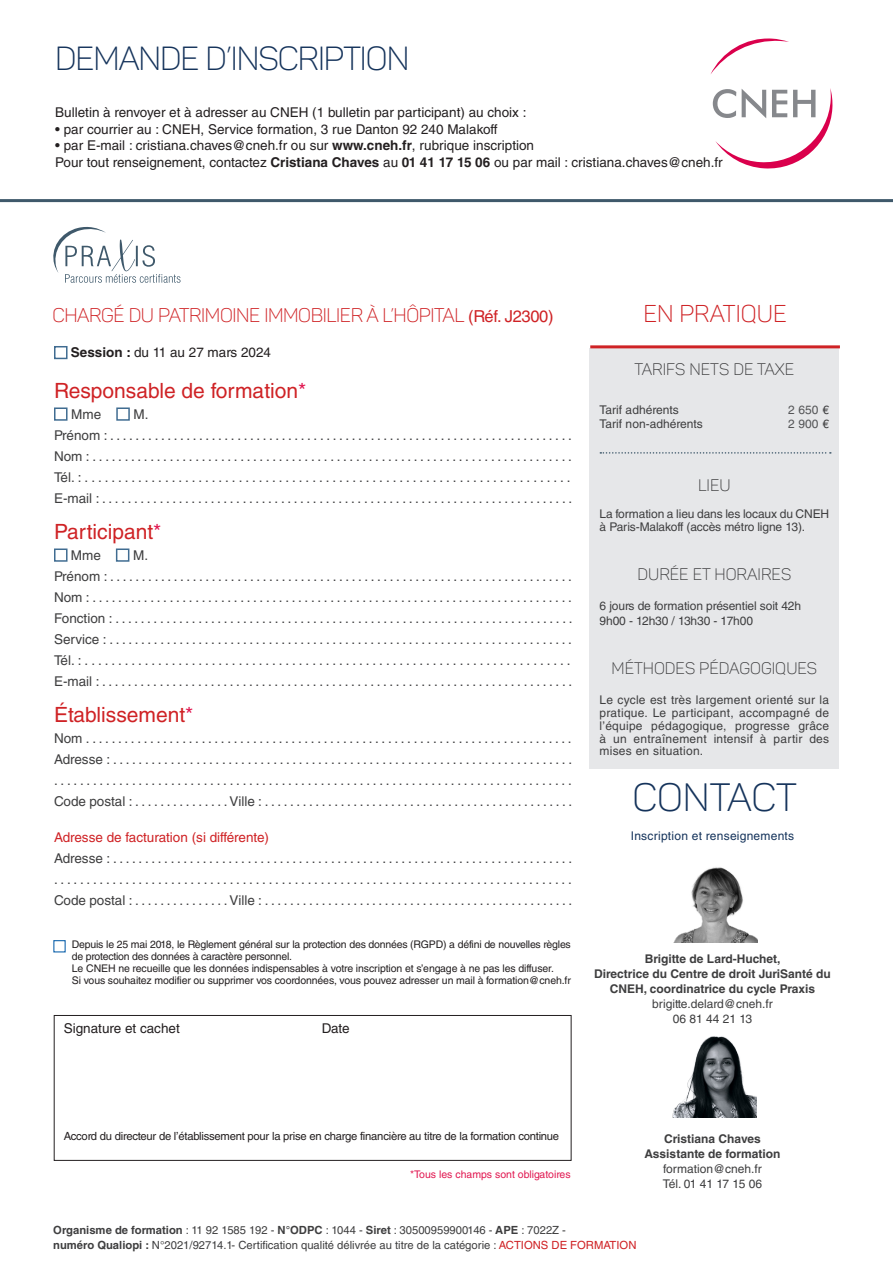
<style>
.page{position:relative;width:893px;height:1263px;background:#fff}
.page>*{position:absolute;margin:0;border:0;box-sizing:border-box;transform-origin:0 0}
.TITRE_SOMMAIRE{font:39px "Panton Light Caps";color:#15335b}
.TITRE_FORMATION{font:33px "Panton Light Caps";letter-spacing:-.03em;color:#15335b}
.REFERENCES{font:24px "Panton Light Caps";color:#cf2225}
.t1{font:21px "Helvetica LT Std";color:#cf2225}
.t2{font:19.5px "Panton Light Caps";letter-spacing:-.02em;color:#cf2225}
.PUBLIC{font:16.5px "Panton Light Caps";color:#3e3e3f}
.t3{font:13.5px "Helvetica LT Std";color:#3e3e3f}
.t4{font:13.5px "Helvetica LT Std";color:#231f20}
.t5{font:13.5px "Helvetica LT Std";color:#cf2225}
.PUBLIC-2{font:12px/12.8px "Helvetica LT Std";letter-spacing:-.01em;color:#3e3e3f}
.CONTACT{font:700 12px/15px "Helvetica LT Std";color:#3e3e3f;text-align:center}
.CONTACT-2{font:12px "Helvetica LT Std";color:#3e3e3f}
.DUREE_SESSION_PRIX{font:12px "Helvetica LT Std";color:#3e3e3f}
.CONTACT-3{font:12px "Helvetica LT Std";letter-spacing:.02em;color:#15335b}
.CONTACT-4{font:12px "Helvetica LT Std";letter-spacing:-.04em;color:#3e3e3f}
.DUREE_SESSION_PRIX-2{font:12px "Helvetica LT Std";color:#545557}
.Style_de_paragraphe_1{font:11.25px "Helvetica LT Std";color:#3e3e3f}
.t6{font:11.25px "Helvetica LT Std";letter-spacing:-.02em;color:#231f20}
.t7{font:10.5px/12px "Helvetica LT Std";letter-spacing:-.01em;color:#231f20}
.t8{font:10.5px "Helvetica LT Std";color:#e11851}
.s1{font-weight:700}
.s2{font-family:"Helvetica LT Std";font-size:16.5px}
.s3{color:#e11851}
.s4{color:#3e3e3f}
.s5{color:#cf2225}
</style>
<div class="page">
<div style="left:589px;top:348px;width:250px;height:421px;background:#e6e7e9"></div>
<div style="left:54px;top:346px;width:14px;height:13px;border:2px solid #406c91"></div>
<div style="left:54px;top:407px;width:14px;height:14px;border:2px solid #406c91"></div>
<div style="left:116px;top:407px;width:14px;height:14px;border:2px solid #406c91"></div>
<div style="left:54px;top:548px;width:14px;height:14px;border:2px solid #406c91"></div>
<div style="left:116px;top:548px;width:13px;height:14px;border:2px solid #406c91"></div>
<svg style="left:600px;top:452px;width:231px;height:2px"></svg>
<hr style="left:590px;top:345px;width:250px;height:3px;background:#cf2225">
<svg style="left:53px;top:226px;width:128px;height:57px"></svg>
<hr style="left:0;top:199px;width:893px;height:3px;background:#3f596b">
<svg style="left:710px;top:38px;width:79px;height:36px"></svg>
<svg style="left:713px;top:88px;width:120px;height:81px"></svg>
<div style="left:54px;top:1015px;width:517px;height:145px;border:1px solid #231f20"></div>
<div style="left:53px;top:940px;width:13px;height:12px;background:#fff;border:1px solid #1667ae"></div>
<img style="left:672px;top:1036px;width:85px;height:82px">
<img style="left:673px;top:867px;width:85px;height:76px">
<p class="TITRE_FORMATION" style="left:55px;top:38px;width:356px">DEMANDE D’INSCRIPTION</p>
<p class="t4" style="left:55px;top:105px;width:473px">Bulletin à renvoyer et à adresser au CNEH (1 bulletin par participant) au choix :</p>
<p class="t4" style="left:55px;top:121px;width:444px">• par courrier au : CNEH, Service formation, 3 rue Danton 92 240 Malakoff</p>
<p class="t4" style="left:55px;top:138px;width:480px">• par E-mail : cristiana.chaves@cneh.fr ou sur <span class="s1">www.cneh.fr</span>, rubrique inscription</p>
<p class="t4" style="left:55px;top:154px;width:669px">Pour tout renseignement, contactez <span class="s1">Cristiana Chaves</span> au <span class="s1">01 41 17 15 06</span> ou par mail : cristiana.chaves@cneh.fr</p>
<p class="t2" style="left:52px;top:303px;width:503px">CHARGÉ DU PATRIMOINE IMMOBILIER À L’HÔPITAL <span class="s2">(Réf. J2300)</span></p>
<p class="REFERENCES" style="left:643px;top:299px;width:145px">EN PRATIQUE</p>
<p class="t4" style="left:71px;top:344px;width:202px"><span class="s1">Session :</span> du 11 au 27 mars 2024</p>
<p class="t1" style="left:54px;top:378px;width:254px">Responsable de formation<span class="s3">*</span></p>
<p class="t3" style="left:71px;top:406px;width:31px">Mme</p>
<p class="t3" style="left:134px;top:406px;width:16px">M.</p>
<p class="t3" style="left:54px;top:427px;width:519px">Prénom : . . . . . . . . . . . . . . . . . . . . . . . . . . . . . . . . . . . . . . . . . . . . . . . . . . . . . . . . . . . . . . . . . . . . . . . . .</p>
<p class="t3" style="left:54px;top:448px;width:519px">Nom : . . . . . . . . . . . . . . . . . . . . . . . . . . . . . . . . . . . . . . . . . . . . . . . . . . . . . . . . . . . . . . . . . . . . . . . . . . .</p>
<p class="t3" style="left:54px;top:469px;width:518px">Tél. : . . . . . . . . . . . . . . . . . . . . . . . . . . . . . . . . . . . . . . . . . . . . . . . . . . . . . . . . . . . . . . . . . . . . . . . . .</p>
<p class="t3" style="left:54px;top:490px;width:520px">E-mail : . . . . . . . . . . . . . . . . . . . . . . . . . . . . . . . . . . . . . . . . . . . . . . . . . . . . . . . . . . . . . . . . . . . . . . . . . .</p>
<p class="t1" style="left:54px;top:519px;width:109px">Participant<span class="s3">*</span></p>
<p class="t3" style="left:71px;top:547px;width:31px">Mme</p>
<p class="t3" style="left:133px;top:547px;width:16px">M.</p>
<p class="t3" style="left:54px;top:568px;width:519px">Prénom : . . . . . . . . . . . . . . . . . . . . . . . . . . . . . . . . . . . . . . . . . . . . . . . . . . . . . . . . . . . . . . . . . . . . . . . . .</p>
<p class="t3" style="left:54px;top:589px;width:519px">Nom : . . . . . . . . . . . . . . . . . . . . . . . . . . . . . . . . . . . . . . . . . . . . . . . . . . . . . . . . . . . . . . . . . . . . . . . . . . .</p>
<p class="t3" style="left:54px;top:610px;width:520px">Fonction : . . . . . . . . . . . . . . . . . . . . . . . . . . . . . . . . . . . . . . . . . . . . . . . . . . . . . . . . . . . . . . . . . . . . . . . .</p>
<p class="t3" style="left:54px;top:631px;width:519px">Service : . . . . . . . . . . . . . . . . . . . . . . . . . . . . . . . . . . . . . . . . . . . . . . . . . . . . . . . . . . . . . . . . . . . . . . . . .</p>
<p class="t3" style="left:54px;top:652px;width:518px">Tél. : . . . . . . . . . . . . . . . . . . . . . . . . . . . . . . . . . . . . . . . . . . . . . . . . . . . . . . . . . . . . . . . . . . . . . . . . .</p>
<p class="t3" style="left:54px;top:673px;width:520px">E-mail : . . . . . . . . . . . . . . . . . . . . . . . . . . . . . . . . . . . . . . . . . . . . . . . . . . . . . . . . . . . . . . . . . . . . . . . . . .</p>
<p class="t1" style="left:54px;top:702px;width:141px">Établissement<span class="s3">*</span></p>
<p class="t3" style="left:54px;top:730px;width:519px">Nom . . . . . . . . . . . . . . . . . . . . . . . . . . . . . . . . . . . . . . . . . . . . . . . . . . . . . . . . . . . . . . . . . . . . . . . . . . . .</p>
<p class="t3" style="left:54px;top:751px;width:520px">Adresse : . . . . . . . . . . . . . . . . . . . . . . . . . . . . . . . . . . . . . . . . . . . . . . . . . . . . . . . . . . . . . . . . . . . . . . . .</p>
<p class="t3" style="left:54px;top:772px;width:519px">. . . . . . . . . . . . . . . . . . . . . . . . . . . . . . . . . . . . . . . . . . . . . . . . . . . . . . . . . . . . . . . . . . . . . . . . . . . . . . . .</p>
<p class="t3" style="left:54px;top:793px;width:520px">Code postal : . . . . . . . . . . . . . . . Ville : . . . . . . . . . . . . . . . . . . . . . . . . . . . . . . . . . . . . . . . . . . . . . . . . .</p>
<p class="t5" style="left:54px;top:829px;width:217px">Adresse de facturation (si différente)</p>
<p class="t3" style="left:54px;top:850px;width:520px">Adresse : . . . . . . . . . . . . . . . . . . . . . . . . . . . . . . . . . . . . . . . . . . . . . . . . . . . . . . . . . . . . . . . . . . . . . . . .</p>
<p class="t3" style="left:54px;top:871px;width:519px">. . . . . . . . . . . . . . . . . . . . . . . . . . . . . . . . . . . . . . . . . . . . . . . . . . . . . . . . . . . . . . . . . . . . . . . . . . . . . . . .</p>
<p class="t3" style="left:54px;top:892px;width:520px">Code postal : . . . . . . . . . . . . . . . Ville : . . . . . . . . . . . . . . . . . . . . . . . . . . . . . . . . . . . . . . . . . . . . . . . . .</p>
<p class="t7" style="left:72px;top:938px;width:500px">Depuis le 25 mai 2018, le Règlement général sur la protection des données (RGPD) a défini de nouvelles règles de protection des données à caractère personnel.</p>
<p class="t7" style="left:72px;top:962px;width:484px">Le CNEH ne recueille que les données indispensables à votre inscription et s’engage à ne pas les diffuser.</p>
<p class="t7" style="left:72px;top:974px;width:500px">Si vous souhaitez modifier ou supprimer vos coordonnées, vous pouvez adresser un mail à formation@cneh.fr</p>
<p class="t4" style="left:64px;top:1021px;width:118px">Signature et cachet</p>
<p class="t4" style="left:322px;top:1021px;width:29px">Date</p>
<p class="PUBLIC" style="left:634px;top:359px;width:161px">TARIFS NETS DE TAXE</p>
<p class="DUREE_SESSION_PRIX" style="left:600px;top:403px;width:81px">Tarif adhérents</p>
<p class="DUREE_SESSION_PRIX-2" style="left:788px;top:403px;width:43px">2 650 <span class="s4">€</span></p>
<p class="DUREE_SESSION_PRIX" style="left:600px;top:416px;width:105px">Tarif non-adhérents</p>
<p class="DUREE_SESSION_PRIX-2" style="left:788px;top:416px;width:43px">2 900 <span class="s4">€</span></p>
<p class="PUBLIC" style="left:698px;top:475px;width:34px">LIEU</p>
<p class="PUBLIC-2" style="left:600px;top:508px;width:231px">La formation a lieu dans les locaux du CNEH à Paris-Malakoff (accès métro ligne 13).</p>
<p class="PUBLIC" style="left:637px;top:564px;width:155px">DURÉE ET HORAIRES</p>
<p class="PUBLIC-2" style="left:600px;top:599px;width:203px">6 jours de formation présentiel soit 42h</p>
<p class="PUBLIC-2" style="left:600px;top:614px;width:155px">9h00 - 12h30 / 13h30 - 17h00</p>
<p class="PUBLIC" style="left:612px;top:658px;width:207px">MÉTHODES PÉDAGOGIQUES</p>
<p class="PUBLIC-2" style="left:600px;top:694px;width:231px;text-align:justify">Le cycle est très largement orienté sur la pratique. Le participant, accompagné de l’équipe pédagogique, progresse grâce à un entraînement intensif à partir des mises en situation.</p>
<p class="TITRE_SOMMAIRE" style="left:632px;top:773px;width:166px">CONTACT</p>
<p class="CONTACT-3" style="left:631px;top:829px;width:165px">Inscription et renseignements</p>
<p class="CONTACT" style="left:645px;top:951px;width:137px">Brigitte de Lard-Huchet,</p>
<p class="CONTACT" style="left:594px;top:966px;width:238px">Directrice du Centre de droit JuriSanté du<br>CNEH, coordinatrice du cycle Praxis</p>
<p class="CONTACT-2" style="left:652px;top:997px;width:122px">brigitte.delard@cneh.fr</p>
<p class="CONTACT-2" style="left:673px;top:1012px;width:81px">06 81 44 21 13</p>
<p class="t6" style="left:64px;top:1130px;width:497px">Accord du directeur de l’établissement pour la prise en charge financière au titre de la formation continue</p>
<p class="t8" style="left:410px;top:1168px;width:162px">*Tous les champs sont obligatoires</p>
<p class="CONTACT" style="left:664px;top:1131px;width:98px">Cristiana Chaves</p>
<p class="CONTACT" style="left:644px;top:1146px;width:137px">Assistante de formation</p>
<p class="CONTACT-2" style="left:663px;top:1162px;width:100px">formation@cneh.fr</p>
<p class="CONTACT-4" style="left:663px;top:1177px;width:101px">Tél. 01 41 17 15 06</p>
<p class="Style_de_paragraphe_1" style="left:53px;top:1223px;width:514px"><span class="s1">Organisme de formation</span> : 11 92 1585 192 - <span class="s1">N°ODPC</span> : 1044 - <span class="s1">Siret</span> : 30500959900146 - <span class="s1">APE</span> : 7022Z -</p>
<p class="Style_de_paragraphe_1" style="left:53px;top:1238px;width:585px"><span class="s1">numéro Qualiopi :</span> N°2021/92714.1- Certification qualité délivrée au titre de la catégorie : <span class="s5">ACTIONS DE FORMATION</span></p>
</div>
